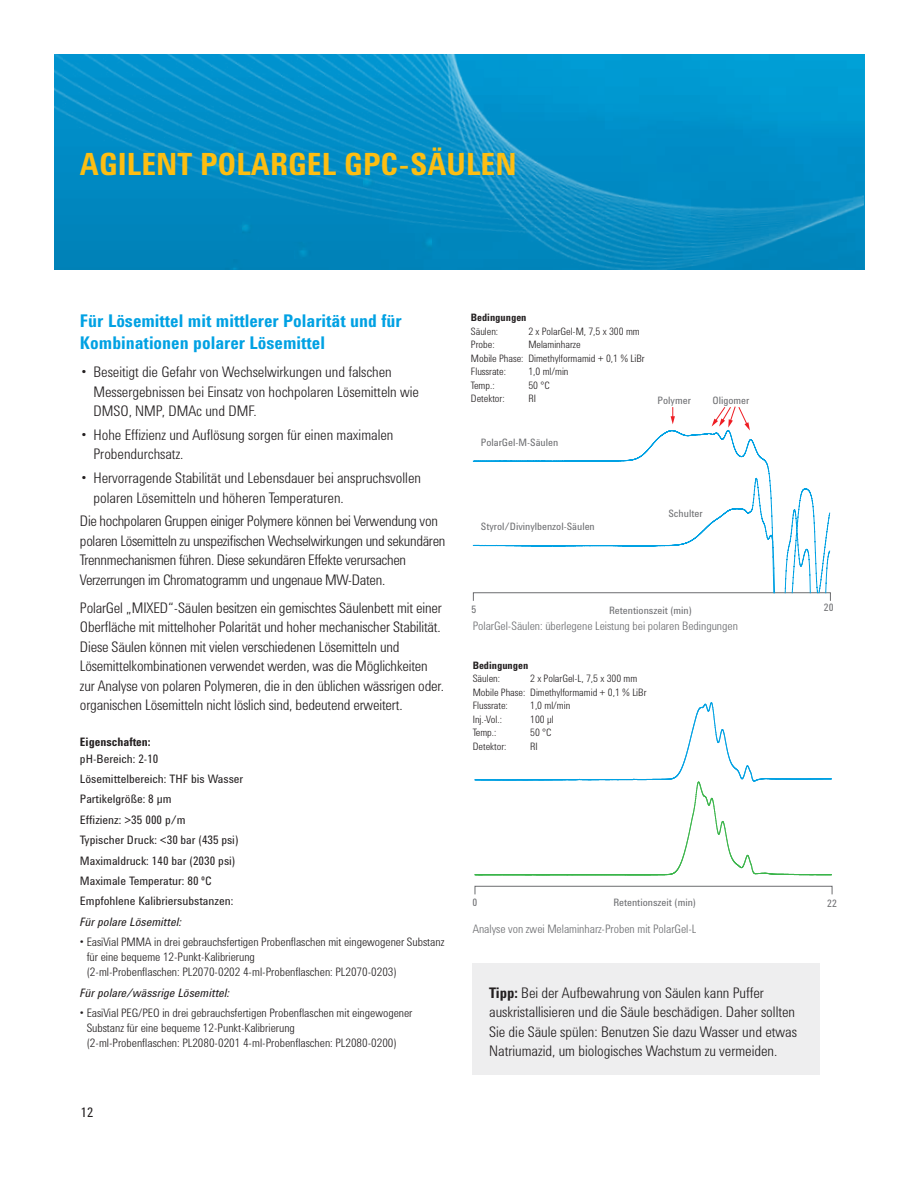
<style>
.page{position:relative;width:918px;height:1188px;background:#fff}
.page>*{position:absolute;margin:0;border:0;box-sizing:border-box;transform-origin:0 0}
.t1{font:700 31.5px "Agilent Condensed CFF";color:#fdbe12}
.t2{font:700 18px/22.5px "Agilent Condensed CFF";color:#00a1e3}
.t3{font:300 15px/19.5px "Agilent Condensed CFF";letter-spacing:-.01em;color:#231f20}
.t4{font:13.5px "Agilent Condensed CFF";color:#231f20}
.t5{font:300 12px/15px "Agilent Condensed CFF";color:#231f20}
.t6{font:12px/20.4px "Agilent Condensed CFF";color:#231f20}
.t7{font:300 12px "Agilent Condensed CFF";color:#6c6d70}
.t8{font:italic 12px "Agilent Condensed CFF";color:#231f20}
.t9{font:700 12px "Agilent Condensed CFF";color:#231f20}
.t10{font:300 10.5px/13.5px "Agilent Condensed CFF";color:#231f20}
.t11{font:10.5px "Agilent Condensed CFF";color:#6c6d70}
.t12{font:700 10.5px "Agilent Condensed CFF";color:#231f20}
.s1{font-weight:700}
</style>
<div class="page">
<img style="left:54px;top:54px;width:810px;height:216px">
<svg style="left:473px;top:406px;width:357px;height:188px"></svg>
<div style="left:475px;top:886px;width:357px;height:9px;border:1px solid #6c6d70"></div>
<svg style="left:475px;top:702px;width:357px;height:173px"></svg>
<div style="left:473px;top:963px;width:347px;height:111px;background:#eeeeef"></div>
<h1 class="t1" style="left:80px;top:141px;width:438px">AGILENT POLARGEL GPC-SÄULEN</h1>
<p class="t2" style="left:80px;top:308px;width:323px">Für Lösemittel mit mittlerer Polarität und für<br>Kombinationen polarer Lösemittel</p>
<p class="t3" style="left:93px;top:361px;width:327px;text-indent:-12px">• Beseitigt die Gefahr von Wechselwirkungen und falschen<br>Messergebnissen bei Einsatz von hochpolaren Lösemitteln wie<br>DMSO, NMP, DMAc und DMF.</p>
<p class="t3" style="left:93px;top:424px;width:302px;text-indent:-12px">• Hohe Effizienz und Auflösung sorgen für einen maximalen<br>Probendurchsatz.</p>
<p class="t3" style="left:93px;top:467px;width:329px;text-indent:-12px">• Hervorragende Stabilität und Lebensdauer bei anspruchsvollen polaren Lösemitteln und höheren Temperaturen.</p>
<p class="t3" style="left:80px;top:510px;width:367px">Die hochpolaren Gruppen einiger Polymere können bei Verwendung von polaren Lösemitteln zu unspezifischen Wechselwirkungen und sekundären Trennmechanismen führen. Diese sekundären Effekte verursachen Verzerrungen im Chromatogramm und ungenaue MW-Daten.</p>
<p class="t3" style="left:80px;top:597px;width:365px">PolarGel „MIXED“-Säulen besitzen ein gemischtes Säulenbett mit einer Oberfläche mit mittelhoher Polarität und hoher mechanischer Stabilität.<br>Diese Säulen können mit vielen verschiedenen Lösemitteln und Lösemittelkombinationen verwendet werden, was die Möglichkeiten zur Analyse von polaren Polymeren, die in den üblichen wässrigen oder. organischen Lösemitteln nicht löslich sind, bedeutend erweitert.</p>
<p class="t9" style="left:80px;top:732px;width:72px">Eigenschaften:</p>
<p class="t6" style="left:80px;top:748px;width:165px">pH-Bereich: 2-10<br>Lösemittelbereich: THF bis Wasser<br>Partikelgröße: 8 μm<br>Effizienz: &gt;35 000 p/m<br>Typischer Druck: &lt;30 bar (435 psi)<br>Maximaldruck: 140 bar (2030 psi)<br>Maximale Temperatur: 80 ºC<br>Empfohlene Kalibriersubstanzen:</p>
<p class="t8" style="left:80px;top:913px;width:103px">Für polare Lösemittel:</p>
<p class="t5" style="left:87px;top:934px;width:359px;text-indent:-7px">• EasiVial PMMA in drei gebrauchsfertigen Probenflaschen mit eingewogener Substanz für eine bequeme 12-Punkt-Kalibrierung<br>(2-ml-Probenflaschen: PL2070-0202 4-ml-Probenflaschen: PL2070-0203)</p>
<p class="t8" style="left:80px;top:984px;width:151px">Für polare/wässrige Lösemittel:</p>
<p class="t5" style="left:87px;top:1005px;width:327px;text-indent:-7px">• EasiVial PEG/PEO in drei gebrauchsfertigen Probenflaschen mit eingewogener<br>Substanz für eine bequeme 12-Punkt-Kalibrierung<br>(2-ml-Probenflaschen: PL2080-0201 4-ml-Probenflaschen: PL2080-0200)</p>
<p class="t4" style="left:81px;top:1102px;width:14px">12</p>
<p class="t12" style="left:471px;top:310px;width:57px">Bedingungen</p>
<p class="t10" style="left:471px;top:324px;width:29px">Säulen:</p>
<p class="t10" style="left:528px;top:324px;width:113px">2 x PolarGel-M, 7,5 x 300 mm</p>
<p class="t10" style="left:471px;top:337px;width:25px">Probe:</p>
<p class="t10" style="left:471px;top:337px;width:175px;text-indent:57px">Melaminharze<br>Mobile Phase: Dimethylformamid + 0,1 % LiBr<br>Flussrate:</p>
<p class="t10" style="left:528px;top:364px;width:42px">1,0 ml/min</p>
<p class="t10" style="left:471px;top:378px;width:25px">Temp.:</p>
<p class="t10" style="left:528px;top:378px;width:23px">50 °C</p>
<p class="t10" style="left:471px;top:391px;width:35px">Detektor:</p>
<p class="t10" style="left:528px;top:391px;width:9px">RI</p>
<p class="t11" style="left:481px;top:434px;width:79px">PolarGel-M-Säulen</p>
<p class="t11" style="left:658px;top:392px;width:35px">Polymer</p>
<p class="t11" style="left:713px;top:392px;width:38px">Oligomer</p>
<p class="t11" style="left:481px;top:518px;width:115px">Styrol/Divinylbenzol-Säulen</p>
<p class="t11" style="left:668px;top:505px;width:36px">Schulter</p>
<p class="t11" style="left:471px;top:602px;width:6px">5</p>
<p class="t11" style="left:609px;top:602px;width:84px">Retentionszeit (min)</p>
<p class="t11" style="left:824px;top:599px;width:11px">20</p>
<p class="t7" style="left:473px;top:617px;width:267px">PolarGel-Säulen: überlegene Leistung bei polaren Bedingungen</p>
<p class="t12" style="left:473px;top:657px;width:57px">Bedingungen</p>
<p class="t10" style="left:473px;top:671px;width:29px">Säulen:</p>
<p class="t10" style="left:473px;top:671px;width:175px;text-indent:57px">2 x PolarGel-L, 7,5 x 300 mm<br>Mobile Phase: Dimethylformamid + 0,1 % LiBr<br>Flussrate:</p>
<p class="t10" style="left:530px;top:698px;width:42px">1,0 ml/min</p>
<p class="t10" style="left:473px;top:711px;width:31px">Inj.-Vol.:</p>
<p class="t10" style="left:530px;top:711px;width:25px">100 μl</p>
<p class="t10" style="left:473px;top:725px;width:25px">Temp.:</p>
<p class="t10" style="left:530px;top:725px;width:23px">50 °C</p>
<p class="t10" style="left:473px;top:738px;width:35px">Detektor:</p>
<p class="t10" style="left:530px;top:738px;width:9px">RI</p>
<p class="t11" style="left:472px;top:895px;width:6px">0</p>
<p class="t11" style="left:613px;top:894px;width:84px">Retentionszeit (min)</p>
<p class="t11" style="left:827px;top:896px;width:11px">22</p>
<p class="t7" style="left:473px;top:920px;width:225px">Analyse von zwei Melaminharz-Proben mit PolarGel-L</p>
<p class="t3" style="left:489px;top:982px;width:309px"><span class="s1">Tipp:</span> Bei der Aufbewahrung von Säulen kann Puffer auskristallisieren und die Säule beschädigen. Daher sollten Sie die Säule spülen: Benutzen Sie dazu Wasser und etwas Natriumazid, um biologisches Wachstum zu vermeiden.</p>
</div>
